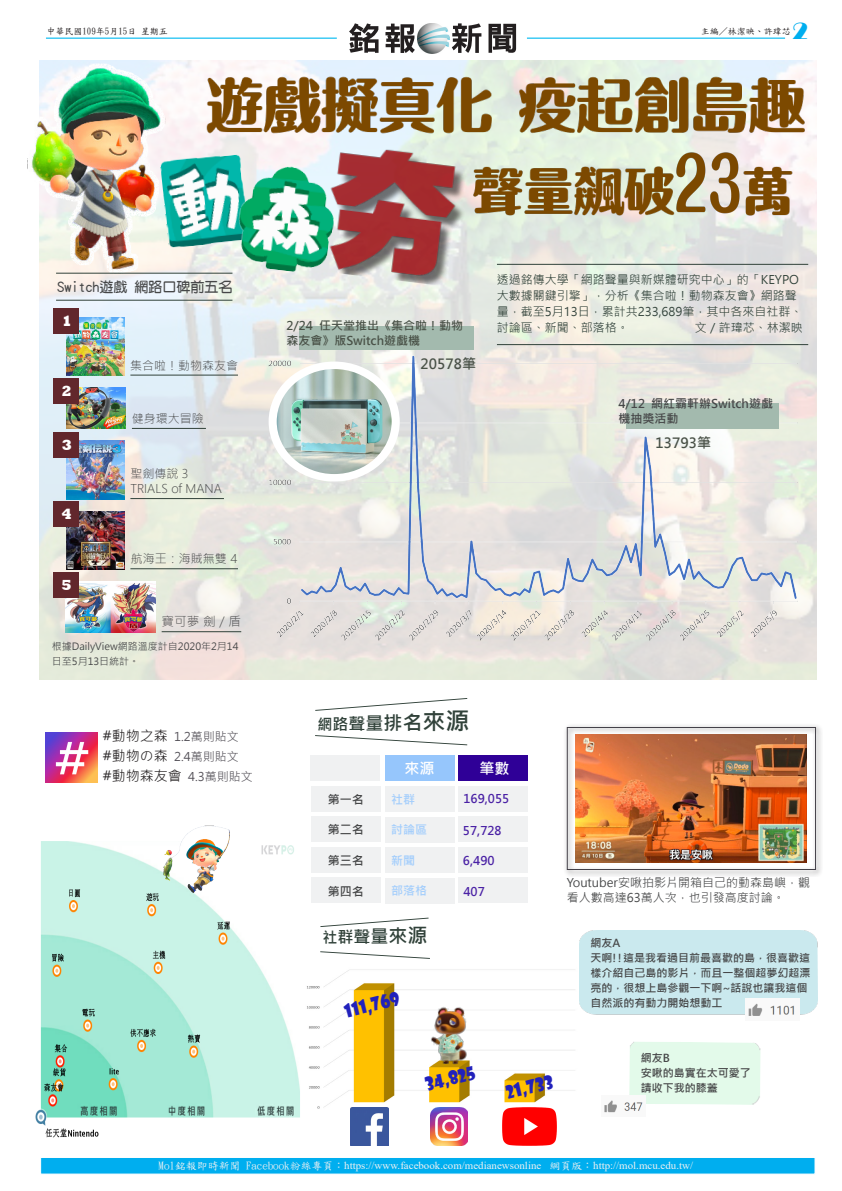
<style>
.page{position:relative;width:842px;height:1191px;background:#fff}
.page>*{position:absolute;margin:0;border:0;box-sizing:border-box;transform-origin:0 0}
.t1{font:24px "Broadway";color:#00aeef}
.t2{font:700 23px "Microsoft Jheng Hei";color:#31423a}
.t3{font:700 19px "Microsoft Jheng Hei";color:#31423a}
.t4{font:18px "Showcard Gothic";color:#2121bc}
.t5{font:700 17px "Microsoft Jheng Hei";color:#31423a}
.t6{font:700 15px "Microsoft Jheng Hei";color:#31423a}
.t7{font:800 15px "Rockwell";color:#fff}
.t8{font:700 15px "Microsoft Jheng Hei";color:#fff}
.t9{font:14px "Microsoft Jheng Hei";color:#231f20}
.t10{font:14px "DF Yuan Bd HK BF";color:#464748}
.t11{font:700 14px "Microsoft Jheng Hei";color:#495147}
.t12{font:300 12.6px "Microsoft Jheng Hei";color:#464748}
.t13{font:12px/16px "Microsoft Jheng Hei UI Regular";color:#31423a}
.t14{font:12px "Microsoft Jheng Hei";color:#464748}
.t15{font:300 12px/15px "Microsoft Jheng Hei";color:#464748}
.t16{font:700 12px/15px "Microsoft Jheng Hei";color:#464748}
.t17{font:700 12px "Microsoft Jheng Hei";color:#495147}
.t18{font:700 12px "Microsoft Jheng Hei";color:#4a21a5}
.t19{font:12px "Microsoft Jheng Hei";color:#56535a}
.t20{font:700 12px "Microsoft Jheng Hei";color:#a4cefc}
.t21{font:700 11px/15px "Microsoft Jheng Hei";color:#464748}
.t22{font:10.5px "Times New Roman";color:#f0f1f2;scale:1.04 1}
.t23{font:10px/15px "Microsoft Jheng Hei";color:#464748}
.t24{font:9px "DF Kai Shu SB Estd BF";color:#231f20}
.s1{font-size:16px}
.s2{font-size:18px}
.s3{font-size:20px}
.s4{font-size:24px}
.s5{font-size:17px}
.s6{font-family:"DF Kai Shu SB Estd BF"}
</style>
<div class="page">
<div style="left:40px;top:1157px;width:775px;height:17px;background:#00aeef;border:1px solid #fff"></div>
<img style="left:307px;top:964px;width:273px;height:145px">
<img style="left:35px;top:841px;width:265px;height:297px">
<img style="left:40px;top:61px;width:776px;height:619px">
<img style="left:50px;top:23px;width:736px;height:31px">
<hr style="left:46px;top:38px;width:291px;height:1px;background:#00baf1">
<hr style="left:527px;top:38px;width:258px;height:1px;background:#00baf1">
<svg style="left:349px;top:23px;width:30px;height:30px"></svg>
<svg style="left:385px;top:24px;width:30px;height:29px"></svg>
<svg style="left:452px;top:23px;width:29px;height:30px"></svg>
<svg style="left:488px;top:24px;width:28px;height:29px"></svg>
<img style="left:417px;top:23px;width:33px;height:30px">
<img style="left:179px;top:141px;width:78px;height:117px">
<img style="left:27px;top:63px;width:152px;height:217px">
<img style="left:132px;top:825px;width:126px;height:74px">
<img style="left:419px;top:991px;width:71px;height:74px">
<img style="left:350px;top:1107px;width:39px;height:38px">
<img style="left:430px;top:1107px;width:38px;height:38px">
<img style="left:502px;top:1107px;width:55px;height:38px">
<div style="left:311px;top:786px;width:69px;height:25px;background:#f0f1f2"></div>
<div style="left:385px;top:756px;width:69px;height:25px;background:#96c6fc"></div>
<div style="left:459px;top:756px;width:69px;height:25px;background:#2f0097"></div>
<div style="left:311px;top:756px;width:69px;height:25px;background:#f0f1f2"></div>
<div style="left:311px;top:877px;width:69px;height:26px;background:#f0f1f2"></div>
<div style="left:311px;top:847px;width:69px;height:25px;background:#f0f1f2"></div>
<div style="left:311px;top:817px;width:69px;height:25px;background:#f0f1f2"></div>
<div style="left:385px;top:786px;width:69px;height:26px;background:#f0f1f2"></div>
<div style="left:385px;top:878px;width:69px;height:25px;background:#f0f1f2"></div>
<div style="left:385px;top:847px;width:69px;height:26px;background:#f0f1f2"></div>
<div style="left:385px;top:817px;width:69px;height:25px;background:#f0f1f2"></div>
<div style="left:459px;top:786px;width:69px;height:25px;background:#f0f1f2"></div>
<div style="left:459px;top:877px;width:69px;height:26px;background:#f0f1f2"></div>
<div style="left:459px;top:847px;width:69px;height:25px;background:#f0f1f2"></div>
<div style="left:459px;top:817px;width:69px;height:25px;background:#f0f1f2"></div>
<svg style="left:315px;top:698px;width:152px;height:13px"></svg>
<svg style="left:315px;top:735px;width:152px;height:10px"></svg>
<svg style="left:320px;top:917px;width:109px;height:10px"></svg>
<svg style="left:320px;top:951px;width:110px;height:8px"></svg>
<img style="left:46px;top:732px;width:51px;height:50px">
<div style="left:563px;top:723px;width:260px;height:154px;background:#231f20;opacity:.75"></div>
<div style="left:567px;top:727px;width:249px;height:143px;border:1px solid #434048"></div>
<div style="left:629px;top:1042px;width:132px;height:63px;background:#e3faea"></div>
<img style="left:746px;top:998px;width:53px;height:18px">
<img style="left:604px;top:1095px;width:41px;height:18px">
<img style="left:265px;top:310px;width:535px;height:333px">
<hr style="left:497px;top:344px;width:311px;height:1px;background:#31423a">
<hr style="left:497px;top:264px;width:311px;height:1px;background:#31423a">
<div style="left:299px;top:326px;width:174px;height:24px;background:#a3baae"></div>
<div style="left:626px;top:403px;width:152px;height:25px;background:#a3baae"></div>
<div style="left:269px;top:361px;width:131px;height:120px;background:#fff;border-radius:50%"></div>
<img style="left:277px;top:369px;width:115px;height:105px">
<hr style="left:130px;top:374px;width:108px;height:1px;background:#31423a">
<img style="left:66px;top:317px;width:58px;height:58px">
<img style="left:66px;top:387px;width:59px;height:42px">
<img style="left:66px;top:441px;width:58px;height:58px">
<img style="left:66px;top:511px;width:58px;height:58px">
<img style="left:65px;top:581px;width:91px;height:51px">
<div style="left:53px;top:308px;width:26px;height:25px;background:#62272c"></div>
<hr style="left:132px;top:428px;width:74px;height:1px;background:#31423a">
<div style="left:53px;top:378px;width:26px;height:25px;background:#62272c"></div>
<div style="left:53px;top:432px;width:26px;height:25px;background:#62272c"></div>
<hr style="left:130px;top:498px;width:94px;height:1px;background:#31423a">
<hr style="left:130px;top:568px;width:108px;height:1px;background:#31423a">
<hr style="left:162px;top:631px;width:79px;height:1px;background:#31423a">
<div style="left:53px;top:572px;width:26px;height:25px;background:#62272c"></div>
<div style="left:53px;top:501px;width:26px;height:25px;background:#62272c"></div>
<img style="left:306px;top:142px;width:201px;height:150px">
<img style="left:232px;top:159px;width:113px;height:120px">
<img style="left:463px;top:158px;width:208px;height:66px">
<img style="left:671px;top:142px;width:146px;height:89px">
<img style="left:195px;top:68px;width:622px;height:74px">
<hr style="left:56px;top:273px;width:176px;height:1px;background:#31423a">
<hr style="left:56px;top:300px;width:176px;height:1px;background:#31423a">
<p class="t1" style="left:792px;top:17px;width:17px">2</p>
<p class="t24" style="left:46px;top:27px;width:42px">中華民國</p>
<p class="t24" style="left:82px;top:27px;width:87px">109年5月15日 星期五</p>
<p class="t24" style="left:701px;top:27px;width:91px">主編／林潔映、許瑋芯</p>
<p class="t10" style="left:57px;top:280px;width:177px">Switch遊戲 網路口碑前五名</p>
<p class="t7" style="left:62px;top:312px;width:12px">1</p>
<p class="t7" style="left:62px;top:382px;width:12px">2</p>
<p class="t7" style="left:62px;top:436px;width:12px">3</p>
<p class="t7" style="left:62px;top:505px;width:12px">4</p>
<p class="t7" style="left:62px;top:576px;width:12px">5</p>
<p class="t15" style="left:130px;top:358px;width:109px">集合啦！動物森友會</p>
<p class="t15" style="left:132px;top:411px;width:73px">健身環大冒險</p>
<p class="t15" style="left:130px;top:466px;width:93px">聖劍傳說 3<br>TRIALS of MANA</p>
<p class="t15" style="left:131px;top:551px;width:108px">航海王：海賊無雙 4</p>
<p class="t12" style="left:162px;top:613px;width:81px">寶可夢 劍／盾</p>
<p class="t23" style="left:52px;top:638px;width:188px">根據DailyView網路溫度計自2020年2月14日至5月13日統計。</p>
<p class="t9" style="left:103px;top:727px;width:66px">#動物之森</p>
<p class="t19" style="left:174px;top:729px;width:66px">1.2萬則貼文</p>
<p class="t9" style="left:103px;top:747px;width:66px">#動物の森</p>
<p class="t19" style="left:174px;top:749px;width:66px">2.4萬則貼文</p>
<p class="t9" style="left:103px;top:767px;width:80px">#動物森友會</p>
<p class="t19" style="left:188px;top:769px;width:66px">4.3萬則貼文</p>
<p class="t13" style="left:497px;top:271px;width:304px">透過銘傳大學「網路聲量與新媒體研究中心」的「KEYPO</p>
<p class="t13" style="left:497px;top:287px;width:307px">大數據關鍵引擎」，分析《集合啦！動物森友會》網路聲量，截至5月13日，累計共233,689筆，其中各來自社群、</p>
<p class="t17" style="left:286px;top:318px;width:178px">2/24 任天堂推出《集合啦！動物</p>
<p class="t13" style="left:497px;top:319px;width:134px">討論區、新聞、部落格。</p>
<p class="t13" style="left:695px;top:319px;width:109px">文／許瑋芯、林潔映</p>
<p class="t17" style="left:286px;top:333px;width:135px">森友會》版Switch遊戲機</p>
<p class="t11" style="left:420px;top:355px;width:57px">20578筆</p>
<p class="t16" style="left:618px;top:396px;width:156px">4/12 網紅霸軒辦Switch遊戲機抽獎活動</p>
<p class="t11" style="left:656px;top:434px;width:57px">13793筆</p>
<p class="t6" style="left:317px;top:715px;width:32px">網<span class="s1">路</span></p>
<p class="t5" style="left:348px;top:713px;width:36px">聲<span class="s2">量</span></p>
<p class="t3" style="left:383px;top:711px;width:40px">排<span class="s3">名</span></p>
<p class="t2" style="left:422px;top:707px;width:48px">來<span class="s4">源</span></p>
<p class="t8" style="left:404px;top:759px;width:31px">來源</p>
<p class="t8" style="left:479px;top:759px;width:31px">筆數</p>
<p class="t16" style="left:328px;top:792px;width:37px">第一名</p>
<p class="t16" style="left:328px;top:822px;width:37px">第二名</p>
<p class="t16" style="left:328px;top:853px;width:37px">第三名</p>
<p class="t20" style="left:391px;top:792px;width:25px">社群</p>
<p class="t20" style="left:391px;top:822px;width:37px">討論區</p>
<p class="t20" style="left:391px;top:853px;width:25px">新聞</p>
<p class="t18" style="left:463px;top:791px;width:47px">169,055</p>
<p class="t18" style="left:463px;top:823px;width:40px">57,728</p>
<p class="t18" style="left:463px;top:853px;width:33px">6,490</p>
<p class="t16" style="left:328px;top:884px;width:37px">第四名</p>
<p class="t20" style="left:391px;top:883px;width:37px">部落格</p>
<p class="t18" style="left:463px;top:884px;width:23px">407</p>
<p class="t6" style="left:323px;top:928px;width:67px">社<span class="s1">群</span><span class="s5">聲</span><span class="s2">量</span></p>
<p class="t3" style="left:389px;top:924px;width:40px">來<span class="s3">源</span></p>
<p class="t4" style="left:342px;top:1000px;width:58px;rotate:-14deg">111,769</p>
<p class="t14" style="left:567px;top:875px;width:245px">Youtuber安啾拍影片開箱自己的動森島嶼，觀</p>
<p class="t14" style="left:567px;top:890px;width:219px">看人數高達63萬人次，也引發高度討論。</p>
<p class="t21" style="left:590px;top:935px;width:221px">網友A<br>天啊!!這是我看過目前最喜歡的島，很喜歡這樣介紹自己島的影片，而且一整個超夢幻超漂亮的，很想上島參觀一下啊~話說也讓我這個自然派的有動力開始想動工</p>
<p class="t4" style="left:422px;top:1072px;width:53px;rotate:-14deg">34,825</p>
<p class="t4" style="left:503px;top:1081px;width:50px;rotate:-14deg">21,733</p>
<p class="t21" style="left:641px;top:1050px;width:111px">網友B<br>安啾的島實在太可愛了請收下我的膝蓋</p>
<p class="t22" style="left:159px;top:1158px;width:369px"><span class="s6">Mol銘報即時新聞 Facebook粉絲專頁：</span>https://www.facebook.com/medianewsonline</p>
<p class="t22" style="left:549px;top:1158px;width:139px"><span class="s6">網頁版：</span>http://mol.mcu.edu.tw/</p>
</div>
